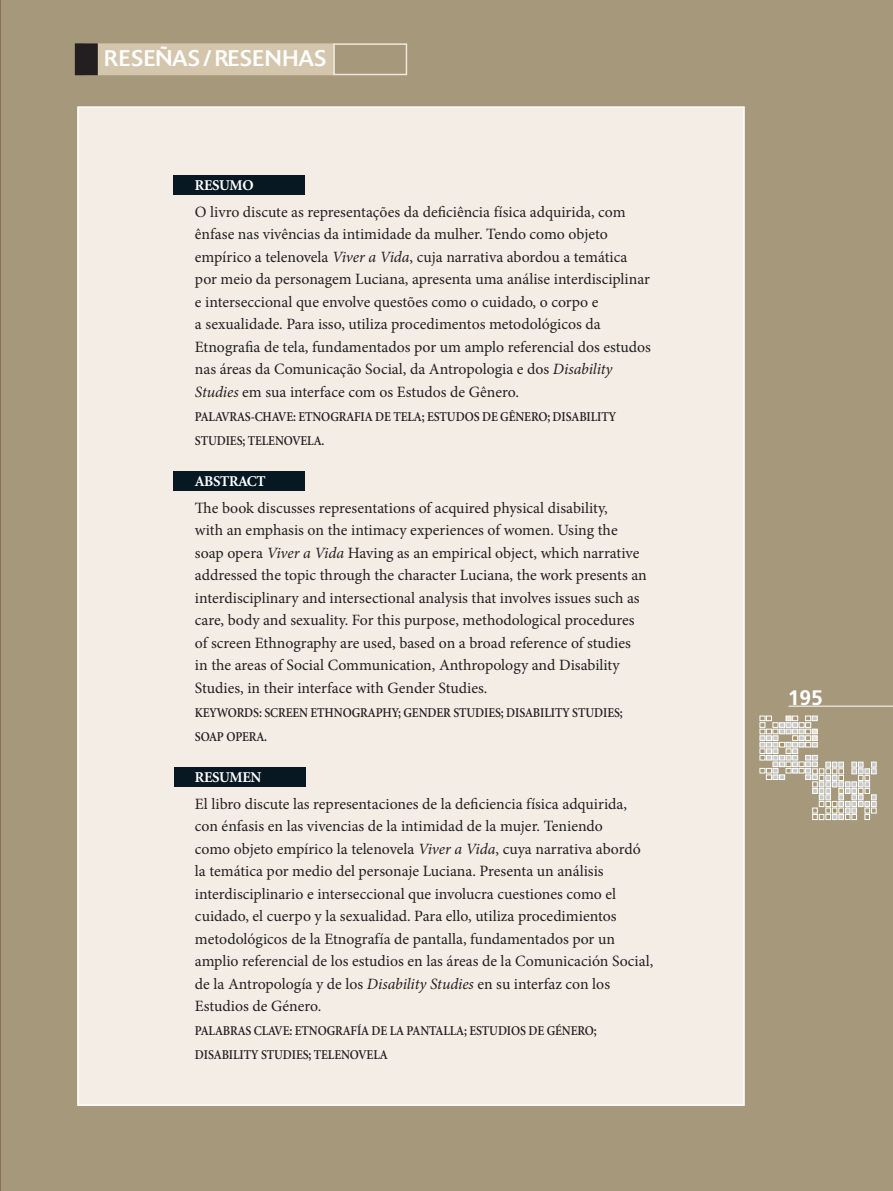
<style>
.page{position:relative;width:893px;height:1191px;background:#a5987b}
.page>*{position:absolute;margin:0;border:0;box-sizing:border-box;transform-origin:0 0}
.t1{font:22.5px "Delta";color:#fff}
.t2{font:700 21px "Frutiger";color:#fff}
.t3{font:15.75px/22.5px "Minion Pro";color:#231f20}
.t4{font:700 15px "Minion";letter-spacing:-.025em;color:#fff}
.t5{font:600 13.5px/24px "Minion";letter-spacing:-.01em;color:#231f20;scale:.9 1}
.s1{font-style:italic}
</style>
<div class="page">
<hr style="left:0;top:0;width:1px;height:1191px;background:#c0b08d">
<hr style="left:788px;top:706px;width:105px;height:1px;background:#fff">
<svg style="left:760px;top:716px;width:116px;height:103px"></svg>
<div style="left:77px;top:106px;width:668px;height:1000px;background:#f4ede6;border:2px solid #fff"></div>
<div style="left:85px;top:43px;width:250px;height:32px;background:#d4c6ad;border:2px solid #d4c6ad"></div>
<div style="left:76px;top:44px;width:21px;height:30px;background:#231f20"></div>
<div style="left:75px;top:43px;width:23px;height:32px;border:2px solid #231f20"></div>
<div style="left:333px;top:43px;width:74px;height:32px;border:2px solid #efe8dd"></div>
<div style="left:174px;top:176px;width:131px;height:19px;background:#071822"></div>
<div style="left:174px;top:471px;width:131px;height:20px;background:#071822"></div>
<div style="left:174px;top:766px;width:131px;height:20px;background:#071822"></div>
<h1 class="t1" style="left:104px;top:45px;width:209px">RESEÑAS / RESENHAS</h1>
<p class="t4" style="left:195px;top:178px;width:60px">RESUMO</p>
<p class="t3" style="left:195px;top:201px;width:458px">O livro discute as representações da deficiência física adquirida, com ênfase nas vivências da intimidade da mulher. Tendo como objeto empírico a telenovela <span class="s1">Viver a Vida</span>, cuja narrativa abordou a temática por meio da personagem Luciana, apresenta uma análise interdisciplinar e interseccional que envolve questões como o cuidado, o corpo e<br>a sexualidade. Para isso, utiliza procedimentos metodológicos da Etnografia de tela, fundamentados por um amplo referencial dos estudos nas áreas da Comunicação Social, da Antropologia e dos <span class="s1">Disability Studies</span> em sua interface com os Estudos de Gênero.</p>
<p class="t5" style="left:195px;top:405px;width:470px">PALAVRAS-CHAVE: ETNOGRAFIA DE TELA; ESTUDOS DE GÊNERO; DISABILITY<br>STUDIES; TELENOVELA.</p>
<p class="t4" style="left:195px;top:473px;width:72px">ABSTRACT</p>
<p class="t3" style="left:195px;top:496px;width:453px">The book discusses representations of acquired physical disability,<br>with an emphasis on the intimacy experiences of women. Using the soap opera <span class="s1">Viver a Vida</span> Having as an empirical object, which narrative addressed the topic through the character Luciana, the work presents an interdisciplinary and intersectional analysis that involves issues such as care, body and sexuality. For this purpose, methodological procedures of screen Ethnography are used, based on a broad reference of studies in the areas of Social Communication, Anthropology and Disability Studies, in their interface with Gender Studies.</p>
<p class="t5" style="left:195px;top:701px;width:477px">KEYWORDS: SCREEN ETHNOGRAPHY; GENDER STUDIES; DISABILITY STUDIES;<br>SOAP OPERA.</p>
<p class="t4" style="left:195px;top:769px;width:68px">RESUMEN</p>
<p class="t3" style="left:195px;top:792px;width:460px">El libro discute las representaciones de la deficiencia física adquirida, con énfasis en las vivencias de la intimidad de la mujer. Teniendo<br>como objeto empírico la telenovela <span class="s1">Viver a Vida</span>, cuya narrativa abordó la temática por medio del personaje Luciana. Presenta un análisis interdisciplinario e interseccional que involucra cuestiones como el cuidado, el cuerpo y la sexualidad. Para ello, utiliza procedimientos metodológicos de la Etnografía de pantalla, fundamentados por un amplio referencial de los estudios en las áreas de la Comunicación Social, de la Antropología y de los <span class="s1">Disability Studies</span> en su interfaz con los Estudios de Género.</p>
<p class="t5" style="left:195px;top:1019px;width:448px">PALABRAS CLAVE: ETNOGRAFÍA DE LA PANTALLA; ESTUDIOS DE GÉNERO;<br>DISABILITY STUDIES; TELENOVELA</p>
<h2 class="t2" style="left:788px;top:685px;width:37px">195</h2>
</div>
